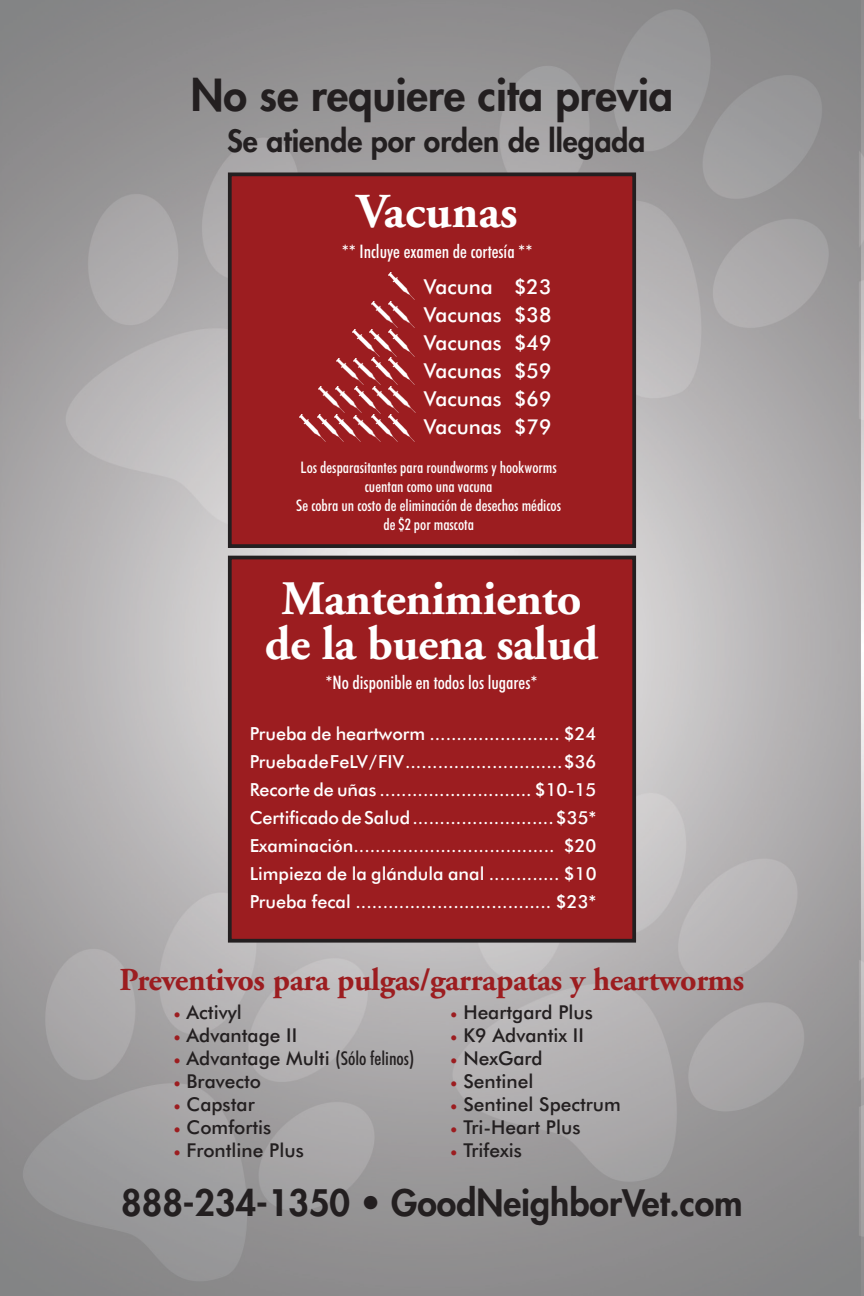
<style>
.page{position:relative;width:864px;height:1296px;background:#fff}
.page>*{position:absolute;margin:0;border:0;box-sizing:border-box;transform-origin:0 0}
.t1{font:700 48.6px "Adobe Garamond";color:#fff}
.t2{font:700 48px/44.8px "Adobe Garamond";letter-spacing:-.01em;color:#fff;text-align:center}
.t3{font:800 43px "Futura Std";color:#231f20}
.t4{font:800 35.6px "Futura Std";color:#231f20}
.t5{font:700 32px "Adobe Garamond";letter-spacing:-.01em;color:#9c1d20}
.t6{font:800 30px "Futura Std";color:#231f20}
.t7{font:500 20.6px/28px "Futura BT";color:#fff;text-align:justify}
.t8{font:500 19.2px "Futura BT";color:#231f20}
.t9{font:500 condensed 18.8px "Futura BT";color:#fff}
.t10{font:500 18px/28px "Futura BT";color:#fff;text-align:justify}
.t11{font:500 condensed 16px/19.2px "Futura BT";color:#fff;text-align:center}
.s1{font-family:"Minion Pro";font-weight:400;color:#9c1d20}
.s2{font-stretch:condensed}
</style>
<div class="page">
<img style="left:0;top:0;width:864px;height:1296px">
<div style="left:230px;top:174px;width:404px;height:372px;background:#9c1d20"></div>
<div style="left:228px;top:172px;width:408px;height:376px;border:4px solid #231f20"></div>
<img style="left:389px;top:273px;width:25px;height:26px">
<img style="left:372px;top:301px;width:17px;height:20px">
<img style="left:389px;top:301px;width:26px;height:27px">
<img style="left:353px;top:330px;width:17px;height:20px">
<img style="left:370px;top:330px;width:19px;height:26px">
<img style="left:389px;top:330px;width:25px;height:26px">
<img style="left:337px;top:358px;width:17px;height:20px">
<img style="left:354px;top:358px;width:26px;height:27px">
<img style="left:372px;top:358px;width:17px;height:26px">
<img style="left:389px;top:358px;width:25px;height:26px">
<img style="left:318px;top:386px;width:17px;height:20px">
<img style="left:335px;top:386px;width:23px;height:27px">
<img style="left:354px;top:387px;width:18px;height:26px">
<img style="left:372px;top:386px;width:17px;height:27px">
<img style="left:389px;top:386px;width:26px;height:27px">
<img style="left:299px;top:415px;width:18px;height:20px">
<img style="left:317px;top:415px;width:17px;height:26px">
<img style="left:334px;top:415px;width:20px;height:26px">
<img style="left:354px;top:415px;width:26px;height:27px">
<img style="left:372px;top:415px;width:17px;height:26px">
<img style="left:389px;top:415px;width:25px;height:26px">
<div style="left:230px;top:558px;width:404px;height:383px;background:#9c1d20"></div>
<div style="left:228px;top:556px;width:408px;height:387px;border:4px solid #231f20"></div>
<h3 class="t3" style="left:191px;top:68px;width:484px">No se requiere cita previa</h3>
<h3 class="t6" style="left:227px;top:122px;width:420px">Se atiende por orden de llegada</h3>
<h1 class="t1" style="left:357px;top:185px;width:162px">Vacunas</h1>
<p class="t9" style="left:342px;top:240px;width:192px">** Incluye examen de cortesía **</p>
<p class="t7" style="left:424px;top:272px;width:129px">Vacuna $23<br>Vacunas $38<br>Vacunas $49<br>Vacunas $59<br>Vacunas $69<br>Vacunas $79</p>
<p class="t11" style="left:296px;top:457px;width:266px">Los desparasitantes para roundworms y hookworms cuentan como una vacuna<br>Se cobra un costo de eliminación de desechos médicos de $2 por mascota</p>
<h2 class="t2" style="left:265px;top:577px;width:335px">Mantenimiento de la buena salud</h2>
<p class="t9" style="left:325px;top:671px;width:214px">*No disponible en todos los lugares*</p>
<p class="t10" style="left:250px;top:719px;width:348px">Prueba de heartworm ........................ $24<br>Prueba de FeLV / FIV ............................. $36<br>Recorte de uñas ............................ $10-15<br>Certificado de Salud .......................... $35* Examinación..................................... $20<br>Limpieza de la glándula anal ............. $10<br>Prueba fecal .................................... $23*</p>
<h3 class="t5" style="left:120px;top:963px;width:626px">Preventivos para pulgas/garrapatas y heartworms</h3>
<p class="t8" style="left:173px;top:1001px;width:70px"><span class="s1">•</span> Activyl</p>
<p class="t8" style="left:173px;top:1024px;width:125px"><span class="s1">•</span> Advantage II</p>
<p class="t8" style="left:173px;top:1047px;width:243px"><span class="s1">•</span> Advantage Multi <span class="s2">(Sólo felinos)</span></p>
<p class="t8" style="left:173px;top:1070px;width:89px"><span class="s1">•</span> Bravecto</p>
<p class="t8" style="left:173px;top:1093px;width:83px"><span class="s1">•</span> Capstar</p>
<p class="t8" style="left:173px;top:1115px;width:100px"><span class="s1">•</span> Comfortis</p>
<p class="t8" style="left:173px;top:1138px;width:132px"><span class="s1">•</span> Frontline Plus</p>
<p class="t8" style="left:450px;top:1001px;width:144px"><span class="s1">•</span> Heartgard Plus</p>
<p class="t8" style="left:450px;top:1024px;width:135px"><span class="s1">•</span> K9 Advantix II</p>
<p class="t8" style="left:450px;top:1047px;width:94px"><span class="s1">•</span> NexGard</p>
<p class="t8" style="left:450px;top:1070px;width:85px"><span class="s1">•</span> Sentinel</p>
<p class="t8" style="left:450px;top:1093px;width:172px"><span class="s1">•</span> Sentinel Spectrum</p>
<p class="t8" style="left:450px;top:1115px;width:132px"><span class="s1">•</span> Tri-Heart Plus</p>
<p class="t8" style="left:450px;top:1138px;width:73px"><span class="s1">•</span> Trifexis</p>
<h3 class="t4" style="left:121px;top:1181px;width:623px">888-234-1350 • GoodNeighborVet.com</h3>
</div>
